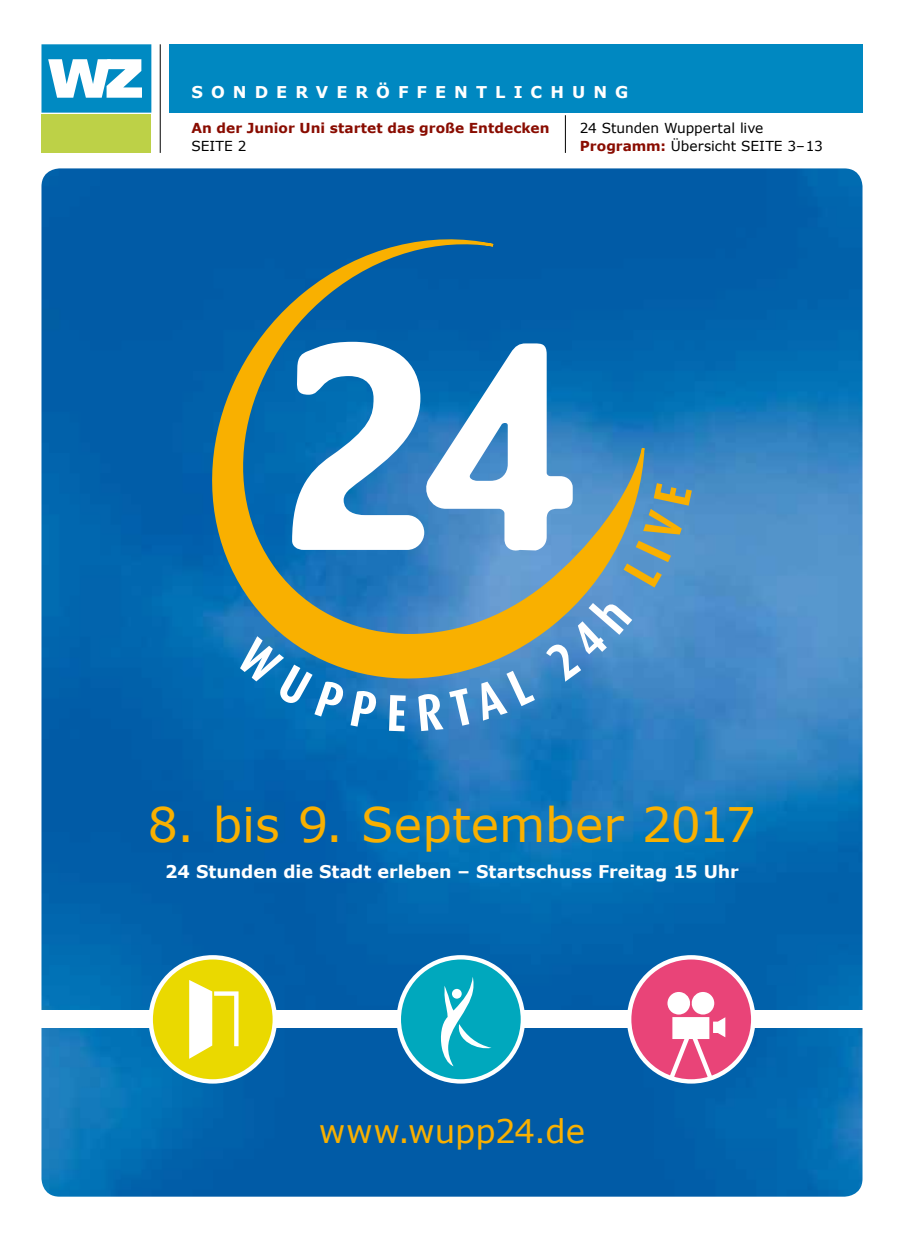
<style>
.page{position:relative;width:904px;height:1241px;background:#fff}
.page>*{position:absolute;margin:0;border:0;box-sizing:border-box;transform-origin:0 0}
.t1{font:47.5px "Verdana";color:#f9b000}
.t2{font:32.5px "Verdana";color:#f9b000}
.t3{font:700 17.5px "Verdana";color:#fff}
.t4{font:700 16.25px "Verdana";letter-spacing:.495em;color:#fff}
.t5{font:13.75px/17.8px "Verdana";color:#000}
.t6{font:700 13.75px "Verdana";color:#890c00}
.s1{font-weight:700;color:#890c00}
</style>
<div class="page">
<img style="left:41px;top:168px;width:821px;height:1028px">
<div style="left:35px;top:1010px;width:833px;height:18px;background:#fff"></div>
<svg style="left:181px;top:232px;width:465px;height:474px"></svg>
<svg style="left:240px;top:636px;width:104px;height:80px"></svg>
<svg style="left:350px;top:690px;width:27px;height:36px"></svg>
<svg style="left:389px;top:695px;width:16px;height:36px"></svg>
<svg style="left:418px;top:693px;width:25px;height:38px"></svg>
<svg style="left:449px;top:688px;width:20px;height:37px"></svg>
<svg style="left:481px;top:670px;width:54px;height:50px"></svg>
<svg style="left:546px;top:603px;width:86px;height:78px"></svg>
<svg style="left:623px;top:540px;width:48px;height:47px"></svg>
<svg style="left:643px;top:483px;width:49px;height:51px"></svg>
<svg style="left:292px;top:342px;width:280px;height:210px"></svg>
<div style="left:399px;top:957px;width:124px;height:124px;background:#00a8bd;border-radius:50%"></div>
<div style="left:396px;top:954px;width:129px;height:129px;border:4px solid #fff;border-radius:50%"></div>
<svg style="left:440px;top:977px;width:51px;height:89px"></svg>
<div style="left:452px;top:988px;width:9px;height:10px;background:#fff;border-radius:50%"></div>
<div style="left:151px;top:957px;width:124px;height:124px;background:#ead900;border-radius:50%"></div>
<div style="left:148px;top:954px;width:129px;height:129px;border:4px solid #fff;border-radius:50%"></div>
<svg style="left:189px;top:980px;width:50px;height:78px"></svg>
<div style="left:629px;top:957px;width:124px;height:124px;background:#e94478;border-radius:50%"></div>
<div style="left:627px;top:954px;width:128px;height:129px;border:4px solid #fff;border-radius:50%"></div>
<svg style="left:665px;top:992px;width:60px;height:92px"></svg>
<hr style="left:565px;top:115px;width:1px;height:38px;background:#000">
<div style="left:169px;top:44px;width:693px;height:68px;background:#0088c1"></div>
<hr style="left:160px;top:44px;width:1px;height:109px;background:#000">
<div style="left:41px;top:44px;width:110px;height:69px;background:#008ac2"></div>
<svg style="left:48px;top:59px;width:94px;height:39px"></svg>
<div style="left:41px;top:115px;width:110px;height:38px;background:#bdd147"></div>
<p class="t4" style="left:191px;top:80px;width:438px">SONDERVERÖFFENTLICHUNG</p>
<p class="t6" style="left:191px;top:118px;width:360px">An der Junior Uni startet das große Entdecken</p>
<p class="t5" style="left:191px;top:137px;width:57px">SEITE 2</p>
<p class="t5" style="left:580px;top:119px;width:244px">24 Stunden Wuppertal live<br><span class="s1">Programm:</span> Übersicht SEITE 3–13</p>
<h1 class="t1" style="left:148px;top:792px;width:609px">8. bis 9. September 2017</h1>
<p class="t3" style="left:165px;top:858px;width:575px">24 Stunden die Stadt erleben – Startschuss Freitag 15 Uhr</p>
<h2 class="t2" style="left:319px;top:1109px;width:268px">www.wupp24.de</h2>
</div>
